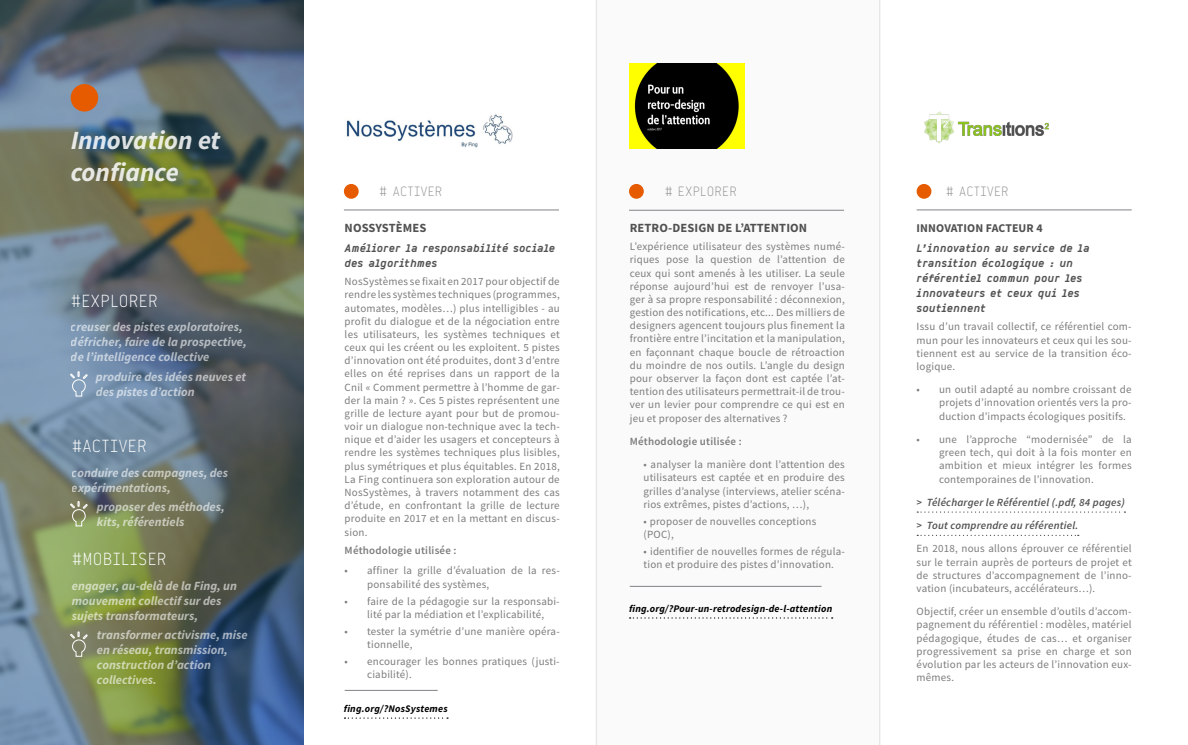
<style>
.page{position:relative;width:1188px;height:745px;background:#fff}
.page>*{position:absolute;margin:0;border:0;box-sizing:border-box;transform-origin:0 0}
.t1{font:italic 700 26.25px/31.5px "Source Sans Pro";color:#fff}
.t2{font:300 17px "Deck";letter-spacing:.015em;color:#fff;scale:.95 1}
.t3{font:300 13.12px "Deck";letter-spacing:.015em;color:#7c7c7c;scale:.95 1}
.t4{font:italic 700 12.5px/15px "Source Sans Pro";color:#fff}
.t5{font:700 12.5px "Source Sans Pro";letter-spacing:.01em;color:#515151}
.t6{font:700 11.75px "Source Sans Pro";letter-spacing:.01em;color:#515151}
.t7{font:11px/13.1px "Source Sans Pro";letter-spacing:.02em;color:#7c7c7c;text-align:justify}
.t8{font:italic 600 11px/23.2px "Source Sans Pro";letter-spacing:.02em;color:#515151}
.t9{font:600 11px "Source Sans Pro";letter-spacing:.02em;color:#7c7c7c}
.t10{font:italic 900 10.62px/15.1px "Deck";letter-spacing:.01em;color:#515151}
.t11{font:italic 700 10.12px "Source Sans Pro";letter-spacing:.02em;color:#000}
</style>
<div class="page">
<hr style="left:344px;top:210px;width:215px;height:1px;background:#818386">
<hr style="left:345px;top:689px;width:92px;height:1px;background:#818386">
<svg style="left:596px;top:0;width:284px;height:744px"></svg>
<hr style="left:629px;top:210px;width:215px;height:1px;background:#818386">
<hr style="left:630px;top:585px;width:191px;height:1px;background:#818386">
<div style="left:629px;top:184px;width:15px;height:15px;background:#e65b00;border-radius:50%"></div>
<div style="left:344px;top:184px;width:15px;height:15px;background:#e65b00;border-radius:50%"></div>
<img style="left:346px;top:114px;width:167px;height:33px">
<img style="left:629px;top:64px;width:115px;height:84px">
<svg style="left:917px;top:511px;width:208px;height:1px"></svg>
<svg style="left:917px;top:534px;width:161px;height:1px"></svg>
<hr style="left:916px;top:209px;width:215px;height:1px;background:#818386">
<div style="left:916px;top:184px;width:15px;height:15px;background:#e65b00;border-radius:50%"></div>
<img style="left:924px;top:111px;width:125px;height:32px">
<svg style="left:344px;top:717px;width:104px;height:1px"></svg>
<svg style="left:629px;top:617px;width:203px;height:1px"></svg>
<img style="left:0;top:0;width:304px;height:744px">
<div style="left:71px;top:84px;width:27px;height:27px;background:#e65b00;border-radius:50%"></div>
<svg style="left:70px;top:371px;width:18px;height:25px"></svg>
<svg style="left:70px;top:501px;width:18px;height:25px"></svg>
<svg style="left:70px;top:631px;width:18px;height:25px"></svg>
<h1 class="t1" style="left:70px;top:124px;width:151px">Innovation et confiance</h1>
<h2 class="t2" style="left:71px;top:289px;width:93px">#EXPLORER</h2>
<p class="t4" style="left:71px;top:319px;width:177px">creuser des pistes exploratoires, défricher, faire de la prospective, de l’intelligence collective</p>
<p class="t4" style="left:96px;top:368px;width:152px">produire des idées neuves et des pistes d’action</p>
<h2 class="t2" style="left:72px;top:434px;width:80px">#ACTIVER</h2>
<p class="t4" style="left:72px;top:464px;width:158px">conduire des campagnes, des expérimentations,</p>
<p class="t4" style="left:97px;top:498px;width:129px">proposer des méthodes, kits, référentiels</p>
<h2 class="t2" style="left:72px;top:547px;width:101px">#MOBILISER</h2>
<p class="t4" style="left:72px;top:577px;width:166px">engager, au-delà de la Fing, un mouvement collectif sur des sujets transformateurs,</p>
<p class="t4" style="left:97px;top:626px;width:152px">transformer activisme, mise en réseau, transmission, construction d’action collectives.</p>
<p class="t3" style="left:379px;top:182px;width:68px"># ACTIVER</p>
<p class="t5" style="left:345px;top:219px;width:83px">NOSSYSTÈMES</p>
<p class="t10" style="left:345px;top:240px;width:212px">Améliorer la responsabilité sociale des algorithmes</p>
<p class="t7" style="left:345px;top:275px;width:217px">NosSystèmes se fixait en 2017 pour objectif de rendre les systèmes techniques (programmes, automates, modèles…) plus intelligibles - au profit du dialogue et de la négociation entre les utilisateurs, les systèmes techniques et ceux qui les créent ou les exploitent. 5 pistes d’innovation ont été produites, dont 3 d’entre elles on été reprises dans un rapport de la Cnil « Comment permettre à l’homme de gar&shy;der la main ? ». Ces 5 pistes représentent une grille de lecture ayant pour but de promou&shy;voir un dialogue non-technique avec la tech&shy;nique et d’aider les usagers et concepteurs à rendre les systèmes techniques plus lisibles, plus symétriques et plus équitables. En 2018, La Fing continuera son exploration autour de NosSystèmes, à travers notamment des cas d’étude, en confrontant la grille de lecture produite en 2017 et en la mettant en discus&shy;sion.</p>
<p class="t9" style="left:345px;top:542px;width:113px">Méthodologie utilisée :</p>
<p class="t7" style="left:367px;top:563px;width:194px;text-indent:-22px">• affiner la grille d’évaluation de la res&shy;ponsabilité des systèmes,</p>
<p class="t7" style="left:367px;top:594px;width:194px;text-indent:-22px">• faire de la pédagogie sur la responsabi&shy;lité par la médiation et l’explicabilité,</p>
<p class="t7" style="left:367px;top:624px;width:194px;text-indent:-22px">• tester la symétrie d’une manière opéra&shy;tionnelle,</p>
<p class="t7" style="left:367px;top:654px;width:194px;text-indent:-22px">• encourager les bonnes pratiques (justi&shy;ciabilité).</p>
<p class="t11" style="left:344px;top:701px;width:105px">fing.org/?NosSystemes</p>
<p class="t3" style="left:664px;top:183px;width:78px"># EXPLORER</p>
<p class="t5" style="left:630px;top:219px;width:179px">RETRO-DESIGN DE L’ATTENTION</p>
<p class="t7" style="left:630px;top:240px;width:217px">L’expérience utilisateur des systèmes numé&shy;riques pose la question de l’attention de ceux qui sont amenés à les utiliser. La seule réponse aujourd’hui est de renvoyer l’usa&shy;ger à sa propre responsabilité : déconnexion, gestion des notifications, etc... Des milliers de designers agencent toujours plus finement la frontière entre l’incitation et la manipulation, en façonnant chaque boucle de rétroaction du moindre de nos outils. L’angle du design pour observer la façon dont est captée l’at&shy;tention des utilisateurs permettrait-il de trou&shy;ver un levier pour comprendre ce qui est en jeu et proposer des alternatives ?</p>
<p class="t9" style="left:630px;top:433px;width:113px">Méthodologie utilisée :</p>
<p class="t7" style="left:643px;top:457px;width:203px">• analyser la manière dont l’attention des utilisateurs est captée et en produire des grilles d’analyse (interviews, atelier scéna&shy;rios extrêmes, pistes d’actions, …),</p>
<p class="t7" style="left:643px;top:514px;width:174px">• proposer de nouvelles conceptions (POC),</p>
<p class="t7" style="left:643px;top:544px;width:203px">• identifier de nouvelles formes de régula&shy;tion et produire des pistes d’innovation.</p>
<p class="t11" style="left:629px;top:601px;width:205px">fing.org/?Pour-un-retrodesign-de-l-attention</p>
<p class="t3" style="left:945px;top:182px;width:68px"># ACTIVER</p>
<p class="t6" style="left:916px;top:220px;width:128px">INNOVATION FACTEUR 4</p>
<p class="t10" style="left:916px;top:240px;width:174px">L’innovation au service de la transition écologique : un référentiel commun pour les innovateurs et ceux qui les soutiennent</p>
<p class="t7" style="left:916px;top:320px;width:216px">Issu d’un travail collectif, ce référentiel com&shy;mun pour les innovateurs et ceux qui les sou&shy;tiennent est au service de la transition éco&shy;logique.</p>
<p class="t7" style="left:939px;top:383px;width:194px;text-indent:-22px">• un outil adapté au nombre croissant de projets d’innovation orientés vers la pro&shy;duction d’impacts écologiques positifs.</p>
<p class="t7" style="left:939px;top:432px;width:194px;text-indent:-22px">• une l’approche “modernisée” de la green tech, qui doit à la fois monter en ambition et mieux intégrer les formes contemporaines de l’innovation.</p>
<p class="t8" style="left:916px;top:490px;width:210px">&gt; Télécharger le Référentiel (.pdf, 84 pages) &gt; Tout comprendre au référentiel.</p>
<p class="t7" style="left:916px;top:542px;width:217px">En 2018, nous allons éprouver ce référentiel sur le terrain auprès de porteurs de projet et de structures d’accompagnement de l’inno&shy;vation (incubateurs, accélérateurs…).</p>
<p class="t7" style="left:916px;top:604px;width:217px">Objectif, créer un ensemble d’outils d’accom&shy;pagnement du référentiel : modèles, matériel pédagogique, études de cas… et organiser progressivement sa prise en charge et son évolution par les acteurs de l’innovation eux&shy;mêmes.</p>
</div>
